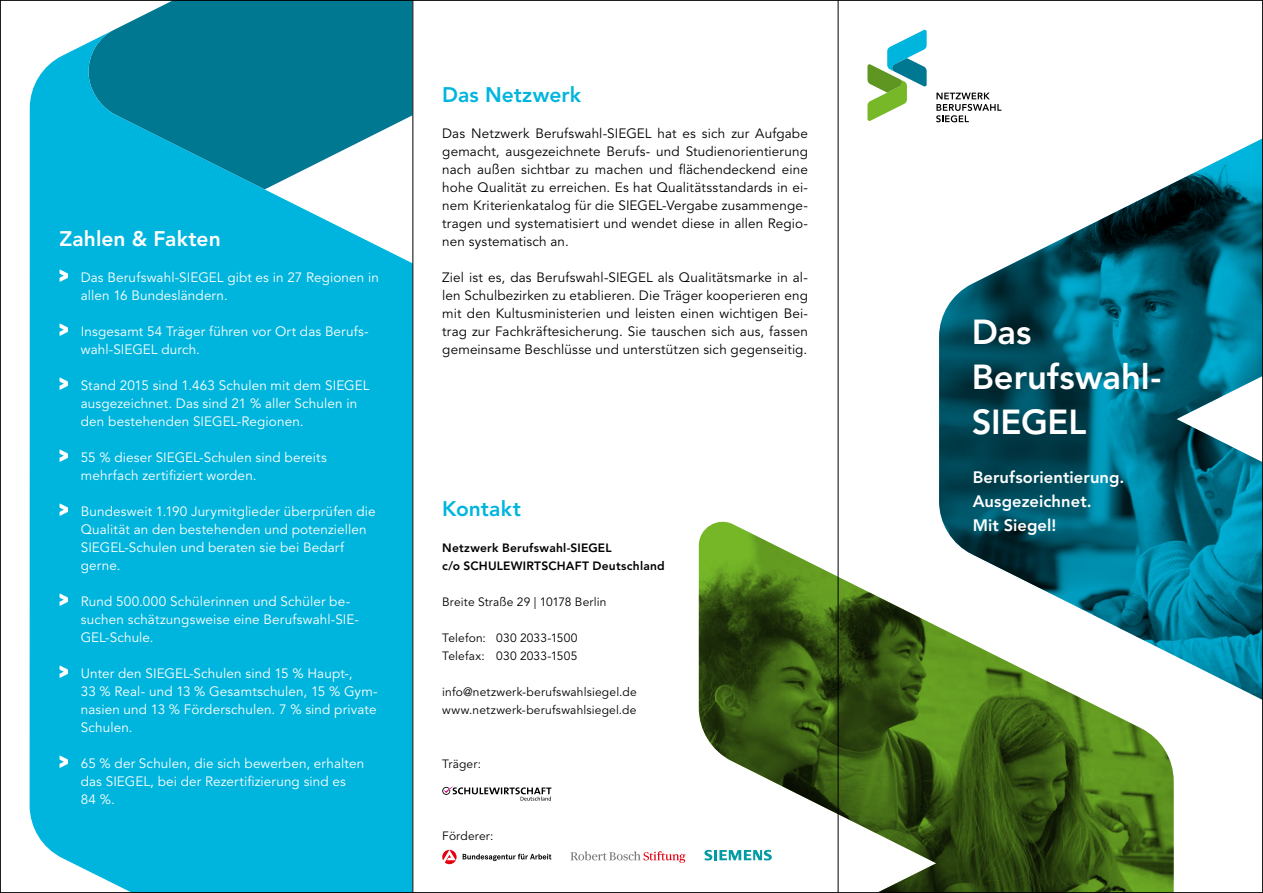
<style>
.page{position:relative;width:1263px;height:893px;background:#fff}
.page>*{position:absolute;margin:0;border:0;box-sizing:border-box;transform-origin:0 0}
.t1{font:800 34.5px/45px "Avenir LT Pro";color:#fff}
.t2{font:800 21px "Avenir LT Pro";color:#00b5dd}
.t3{font:800 21px "Avenir LT Pro";letter-spacing:.005em;color:#fff}
.t4{font:800 16.5px/24px "Avenir LT Pro";letter-spacing:.005em;color:#fff}
.t5{font:13.5px/18px "Avenir LT Pro";letter-spacing:.01em;color:#fff}
.t6{font:13.5px/18px "Avenir LT Pro";letter-spacing:.01em;color:#000;text-align:justify}
.t7{font:12px/18px "Avenir LT Pro";letter-spacing:.015em;color:#000}
.t8{font:800 12px/18px "Avenir LT Pro";letter-spacing:.02em;color:#000}
</style>
<div class="page">
<img style="left:939px;top:139px;width:322px;height:560px">
<img style="left:699px;top:522px;width:475px;height:369px">
<svg style="left:936px;top:93px;width:65px;height:29px"></svg>
<svg style="left:867px;top:29px;width:60px;height:92px"></svg>
<svg style="left:442px;top:786px;width:109px;height:15px"></svg>
<svg style="left:704px;top:850px;width:68px;height:10px"></svg>
<svg style="left:570px;top:851px;width:115px;height:12px"></svg>
<svg style="left:442px;top:850px;width:15px;height:14px"></svg>
<svg style="left:463px;top:854px;width:88px;height:7px"></svg>
<svg style="left:114px;top:2px;width:298px;height:28px;background:#18849b"></svg>
<svg style="left:30px;top:30px;width:382px;height:861px;background:#0cb1d5"></svg>
<svg style="left:60px;top:269px;width:8px;height:13px"></svg>
<svg style="left:60px;top:323px;width:8px;height:13px"></svg>
<svg style="left:60px;top:377px;width:8px;height:13px"></svg>
<svg style="left:60px;top:449px;width:8px;height:13px"></svg>
<svg style="left:60px;top:503px;width:8px;height:13px"></svg>
<svg style="left:60px;top:593px;width:8px;height:13px"></svg>
<svg style="left:60px;top:665px;width:8px;height:13px"></svg>
<svg style="left:60px;top:755px;width:8px;height:13px"></svg>
<hr style="left:412px;top:0;width:1px;height:893px;background:#000">
<hr style="left:838px;top:0;width:1px;height:893px;background:#000">
<h2 class="t3" style="left:60px;top:226px;width:163px">Zahlen &amp; Fakten</h2>
<p class="t5" style="left:81px;top:268px;width:300px">Das Berufswahl-SIEGEL gibt es in 27 Regionen in allen 16 Bundesländern.</p>
<p class="t5" style="left:81px;top:322px;width:289px">Insgesamt 54 Träger führen vor Ort das Berufs&shy;wahl-SIEGEL durch.</p>
<p class="t5" style="left:81px;top:376px;width:290px">Stand 2015 sind 1.463 Schulen mit dem SIEGEL ausgezeichnet. Das sind 21 % aller Schulen in den bestehenden SIEGEL-Regionen.</p>
<p class="t5" style="left:81px;top:448px;width:248px">55 % dieser SIEGEL-Schulen sind bereits mehrfach zertifiziert worden.</p>
<p class="t5" style="left:81px;top:502px;width:296px">Bundesweit 1.190 Jurymitglieder überprüfen die Qualität an den bestehenden und potenziellen SIEGEL-Schulen und beraten sie bei Bedarf gerne.</p>
<p class="t5" style="left:81px;top:592px;width:280px">Rund 500.000 Schülerinnen und Schüler be&shy;suchen schätzungsweise eine Berufswahl-SIE-<br>GEL-Schule.</p>
<p class="t5" style="left:81px;top:664px;width:298px">Unter den SIEGEL-Schulen sind 15 % Haupt-,<br>33 % Real- und 13 % Gesamtschulen, 15 % Gym&shy;nasien und 13 % Förderschulen. 7 % sind private Schulen.</p>
<p class="t5" style="left:81px;top:754px;width:285px">65 % der Schulen, die sich bewerben, erhalten das SIEGEL, bei der Rezertifizierung sind es<br>84 %.</p>
<h2 class="t2" style="left:442px;top:82px;width:140px">Das Netzwerk</h2>
<p class="t6" style="left:442px;top:124px;width:367px">Das Netzwerk Berufswahl-SIEGEL hat es sich zur Aufgabe gemacht, ausgezeichnete Berufs- und Studienorientierung nach außen sichtbar zu machen und flächendeckend eine hohe Qualität zu erreichen. Es hat Qualitätsstandards in ei&shy;nem Kriterienkatalog für die SIEGEL-Vergabe zusammenge&shy;tragen und systematisiert und wendet diese in allen Regio&shy;nen systematisch an.</p>
<p class="t6" style="left:442px;top:268px;width:367px">Ziel ist es, das Berufswahl-SIEGEL als Qualitätsmarke in al&shy;len Schulbezirken zu etablieren. Die Träger kooperieren eng mit den Kultusministerien und leisten einen wichtigen Bei&shy;trag zur Fachkräftesicherung. Sie tauschen sich aus, fassen gemeinsame Beschlüsse und unterstützen sich gegenseitig.</p>
<h2 class="t2" style="left:442px;top:496px;width:80px">Kontakt</h2>
<p class="t8" style="left:442px;top:539px;width:224px">Netzwerk Berufswahl-SIEGEL<br>c/o SCHULEWIRTSCHAFT Deutschland</p>
<p class="t7" style="left:442px;top:593px;width:166px">Breite Straße 29 | 10178 Berlin</p>
<p class="t7" style="left:442px;top:629px;width:137px">Telefon: 030 2033-1500<br>Telefax: 030 2033-1505</p>
<p class="t7" style="left:442px;top:683px;width:196px">info@netzwerk-berufswahlsiegel.de www.netzwerk-berufswahlsiegel.de</p>
<p class="t7" style="left:442px;top:755px;width:40px">Träger:</p>
<p class="t7" style="left:442px;top:827px;width:53px">Förderer:</p>
<h1 class="t1" style="left:972px;top:310px;width:191px">Das<br>Berufswahl-<br>SIEGEL</h1>
<p class="t4" style="left:973px;top:465px;width:153px">Berufsorientierung.<br>Ausgezeichnet.<br>Mit Siegel!</p>
</div>
